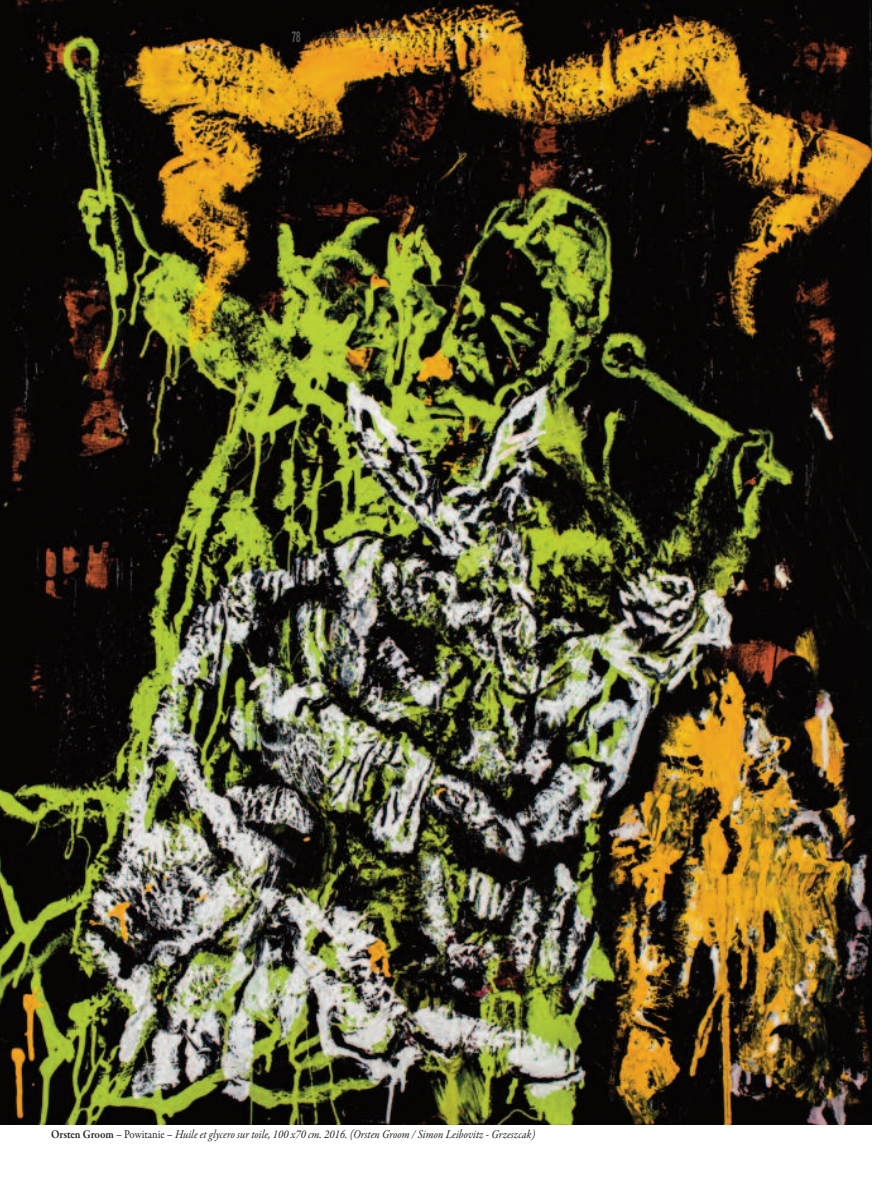
<style>
.page{position:relative;width:893px;height:1191px;background:#fff}
.page>*{position:absolute;margin:0;border:0;box-sizing:border-box;transform-origin:0 0}
.t1{font:700 condensed 15px "Helvetica Neue";color:#57585a;scale:.6 1}
.t2{font:italic 12px "Garamond Premr Pro";color:#231f20;scale:.9 1}
.t3{font:condensed 9px "Helvetica";color:#6c6d70;scale:.85 1}
.s1{font-weight:700;font-size:10.5px;color:#231f20}
.s2{font-weight:700}
.s3{font-size:10.5px}
.s4{font-weight:600;font-style:normal}
.s5{font-style:normal}
</style>
<div class="page">
<img style="left:0;top:0;width:872px;height:1124px">
<p class="t1" style="left:292px;top:27px;width:16px">78</p>
<p class="t3" style="left:322px;top:29px;width:83px"><span class="s1">area</span>revue<span class="s2">)</span>s<span class="s2">(</span> n°<span class="s3">32/33</span></p>
<p class="t2" style="left:51px;top:1129px;width:539px"><span class="s4">Orsten Groom</span> <span class="s5">– Powitanie –</span> Huile et glycero sur toile, 100 x70 cm. 2016. (Orsten Groom / Simon Leibovitz - Grzeszcak)</p>
</div>
